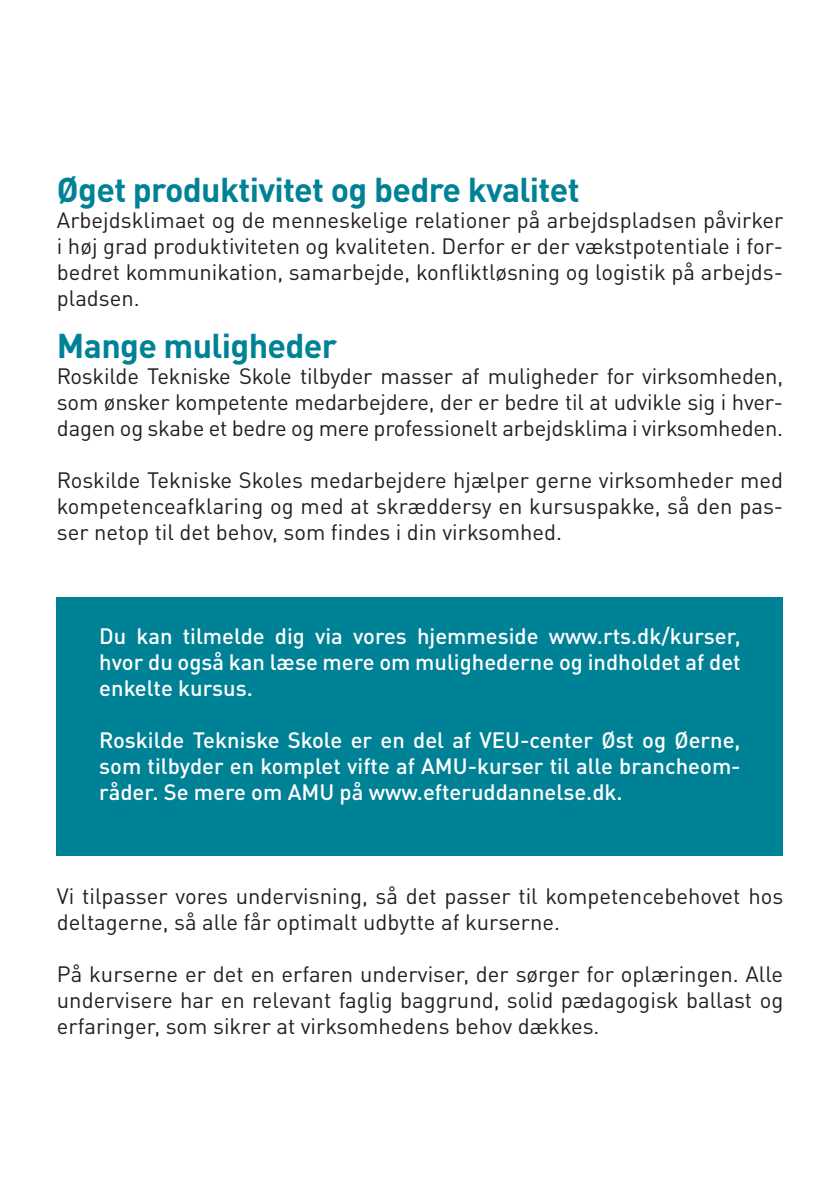
<style>
.page{position:relative;width:840px;height:1191px;background:#fff}
.page>*{position:absolute;margin:0;border:0;box-sizing:border-box;transform-origin:0 0}
.overskrift{font:700 34px "DINOT";letter-spacing:-.02em;color:#008296}
.brød{font:22px/26px "DINOT";color:#231f20;text-align:justify}
.brød-2{font:500 22px/26px "DINOT";color:#fff;text-align:justify}
</style>
<div class="page">
<div style="left:57px;top:598px;width:725px;height:257px;background:#008296"></div>
<p class="overskrift" style="left:57px;top:167px;width:524px">Øget produktivitet og bedre kvalitet</p>
<p class="brød" style="left:57px;top:207px;width:727px">Arbejdsklimaet og de menneskelige relationer på arbejdspladsen påvirker i høj grad produktiviteten og kvaliteten. Derfor er der vækstpotentiale i for&shy;bedret kommunikation, samarbejde, konfliktløsning og logistik på arbejds&shy;pladsen.</p>
<p class="overskrift" style="left:57px;top:323px;width:282px">Mange muligheder</p>
<p class="brød" style="left:57px;top:363px;width:727px">Roskilde Tekniske Skole tilbyder masser af muligheder for virksomheden, som ønsker kompetente medarbejdere, der er bedre til at udvikle sig i hver&shy;dagen og skabe et bedre og mere professionelt arbejdsklima i virksomheden.</p>
<p class="brød" style="left:57px;top:467px;width:727px">Roskilde Tekniske Skoles medarbejdere hjælper gerne virksomheder med kompetenceafklaring og med at skræddersy en kursuspakke, så den pas&shy;ser netop til det behov, som findes i din virksomhed.</p>
<p class="brød-2" style="left:99px;top:623px;width:642px">Du kan tilmelde dig via vores hjemmeside www.rts.dk/kurser, hvor du også kan læse mere om mulighederne og indholdet af det enkelte kursus.</p>
<p class="brød-2" style="left:99px;top:727px;width:642px">Roskilde Tekniske Skole er en del af VEU-center Øst og Øerne, som tilbyder en komplet vifte af AMU-kurser til alle brancheom&shy;råder. Se mere om AMU på www.efteruddannelse.dk.</p>
<p class="brød" style="left:57px;top:883px;width:727px">Vi tilpasser vores undervisning, så det passer til kompetencebehovet hos deltagerne, så alle får optimalt udbytte af kurserne.</p>
<p class="brød" style="left:57px;top:961px;width:727px">På kurserne er det en erfaren underviser, der sørger for oplæringen. Alle undervisere har en relevant faglig baggrund, solid pædagogisk ballast og erfaringer, som sikrer at virksomhedens behov dækkes.</p>
</div>
